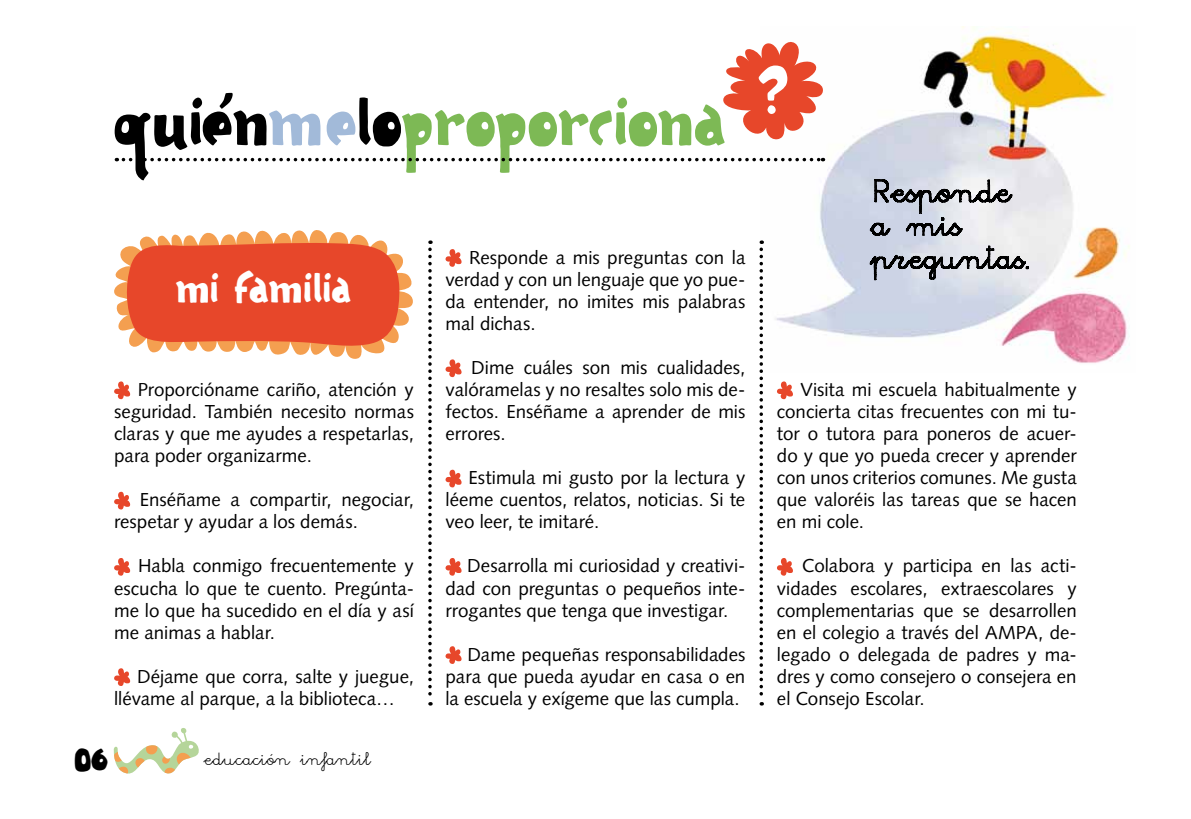
<style>
.page{position:relative;width:1191px;height:819px;background:#fff}
.page>*{position:absolute;margin:0;border:0;box-sizing:border-box;transform-origin:0 0}
.t1{font:64.75px "Geodesic New";color:#7db955}
.t2{font:40.25px "Geodesic New";color:#fff}
.t3{font:32.38px "Geodesic New";color:#000}
.t4{font:18.72px/22.1px "Syntax LT Std";color:#000;text-align:justify}
.t5{font:18.03px "Mamuto";color:#000}
.s1{color:#000}
.s2{color:#a2bad9}
</style>
<div class="page">
<svg style="left:113px;top:728px;width:86px;height:46px"></svg>
<img style="left:760px;top:26px;width:370px;height:337px">
<svg style="left:114px;top:230px;width:299px;height:129px"></svg>
<svg style="left:125px;top:242px;width:276px;height:107px;background:#e95534"></svg>
<svg style="left:114px;top:381px;width:16px;height:18px"></svg>
<svg style="left:114px;top:491px;width:16px;height:18px"></svg>
<svg style="left:114px;top:558px;width:16px;height:17px"></svg>
<svg style="left:114px;top:668px;width:16px;height:18px"></svg>
<svg style="left:445px;top:249px;width:16px;height:18px"></svg>
<svg style="left:445px;top:359px;width:16px;height:18px"></svg>
<svg style="left:445px;top:469px;width:16px;height:18px"></svg>
<svg style="left:445px;top:558px;width:16px;height:17px"></svg>
<svg style="left:445px;top:646px;width:16px;height:18px"></svg>
<svg style="left:777px;top:381px;width:16px;height:18px"></svg>
<svg style="left:777px;top:558px;width:16px;height:17px"></svg>
<svg style="left:428px;top:240px;width:4px;height:465px"></svg>
<svg style="left:759px;top:240px;width:4px;height:465px"></svg>
<svg style="left:870px;top:179px;width:142px;height:56px;background:#b1b3bb"></svg>
<svg style="left:870px;top:246px;width:158px;height:34px;background:#abadb5"></svg>
<svg style="left:723px;top:38px;width:101px;height:111px"></svg>
<svg style="left:123px;top:158px;width:700px;height:3px"></svg>
<h1 class="t1" style="left:113px;top:86px;width:614px"><span class="s1">quién</span><span class="s2">me</span><span class="s1">lo</span>proporciona</h1>
<h2 class="t2" style="left:176px;top:266px;width:177px">mi familia</h2>
<p class="t4" style="left:114px;top:378px;width:301px;text-indent:24px">Proporcióname cariño, atención y seguridad. También necesito normas claras y que me ayudes a respetarlas, para poder organizarme.</p>
<p class="t4" style="left:114px;top:489px;width:301px;text-indent:26px">Enséñame a compartir, negociar, respetar y ayudar a los demás.</p>
<p class="t4" style="left:114px;top:555px;width:301px;text-indent:24px">Habla conmigo frecuentemente y escucha lo que te cuento. Pregúnta&shy;me lo que ha sucedido en el día y así me animas a hablar.</p>
<p class="t4" style="left:114px;top:665px;width:301px;text-indent:23px">Déjame que corra, salte y juegue, llévame al parque, a la biblioteca…</p>
<h3 class="t3" style="left:75px;top:742px;width:35px">06</h3>
<p class="t5" style="left:204px;top:749px;width:168px">educación infantil</p>
<p class="t4" style="left:445px;top:246px;width:301px;text-indent:24px">Responde a mis preguntas con la verdad y con un lenguaje que yo pue&shy;da entender, no imites mis palabras mal dichas.</p>
<p class="t4" style="left:445px;top:356px;width:301px;text-indent:26px">Dime cuáles son mis cualidades, valóramelas y no resaltes solo mis de&shy;fectos. Enséñame a aprender de mis errores.</p>
<p class="t4" style="left:445px;top:466px;width:301px;text-indent:23px">Estimula mi gusto por la lectura y léeme cuentos, relatos, noticias. Si te veo leer, te imitaré.</p>
<p class="t4" style="left:445px;top:555px;width:301px;text-indent:22px">Desarrolla mi curiosidad y creativi&shy;dad con preguntas o pequeños inte&shy;rrogantes que tenga que investigar.</p>
<p class="t4" style="left:445px;top:643px;width:301px;text-indent:22px">Dame pequeñas responsabilidades para que pueda ayudar en casa o en la escuela y exígeme que las cumpla.</p>
<p class="t4" style="left:777px;top:378px;width:301px;text-indent:23px">Visita mi escuela habitualmente y concierta citas frecuentes con mi tu&shy;tor o tutora para poneros de acuer&shy;do y que yo pueda crecer y aprender con unos criterios comunes. Me gusta que valoréis las tareas que se hacen en mi cole.</p>
<p class="t4" style="left:777px;top:555px;width:301px;text-indent:25px">Colabora y participa en las acti&shy;vidades escolares, extraescolares y complementarias que se desarrollen en el colegio a través del AMPA, de&shy;legado o delegada de padres y ma&shy;dres y como consejero o consejera en el Consejo Escolar.</p>
</div>
